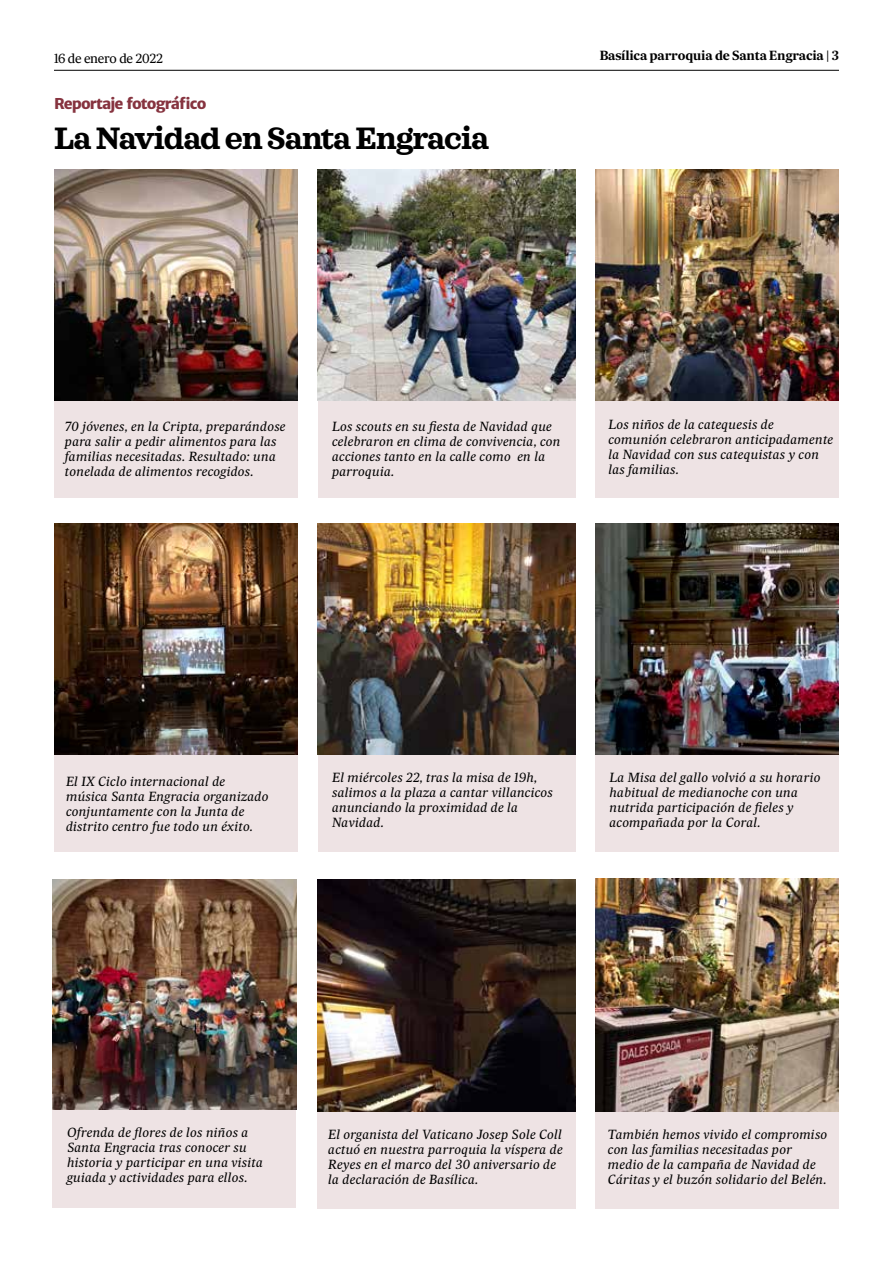
<style>
.page{position:relative;width:893px;height:1263px;background:#fff}
.page>*{position:absolute;margin:0;border:0;box-sizing:border-box;transform-origin:0 0}
.t1{font:700 31.5px "Sagona";letter-spacing:-.03em;color:#000}
.t2{font:800 15px "Merriweather Sans";letter-spacing:-.06em;color:#86333f}
.t3{font:italic 12.75px/15px "Sueca Tx";letter-spacing:.01em;color:#000}
.t4{font:700 12.75px "Sueca Tx";letter-spacing:-.02em;color:#000}
.t5{font:12.75px "Sueca Tx";letter-spacing:-.02em;color:#000}
</style>
<div class="page">
<div style="left:317px;top:1111px;width:258px;height:98px;background:#eee3e4"></div>
<div style="left:53px;top:1110px;width:243px;height:97px;background:#eee3e4"></div>
<div style="left:595px;top:754px;width:244px;height:98px;background:#eee3e4"></div>
<div style="left:318px;top:754px;width:257px;height:98px;background:#eee3e4"></div>
<div style="left:54px;top:754px;width:244px;height:98px;background:#eee3e4"></div>
<div style="left:318px;top:400px;width:257px;height:98px;background:#eee3e4"></div>
<div style="left:595px;top:400px;width:244px;height:98px;background:#eee3e4"></div>
<div style="left:54px;top:400px;width:244px;height:98px;background:#eee3e4"></div>
<hr style="left:54px;top:70px;width:785px;height:1px;background:#000">
<img style="left:54px;top:170px;width:244px;height:231px">
<img style="left:317px;top:170px;width:258px;height:231px">
<img style="left:595px;top:170px;width:244px;height:231px">
<img style="left:54px;top:523px;width:244px;height:231px">
<img style="left:317px;top:523px;width:258px;height:231px">
<img style="left:595px;top:523px;width:244px;height:231px">
<img style="left:53px;top:879px;width:244px;height:231px">
<img style="left:317px;top:879px;width:258px;height:232px">
<div style="left:595px;top:1111px;width:244px;height:97px;background:#eee3e4"></div>
<img style="left:595px;top:879px;width:244px;height:232px">
<p class="t5" style="left:54px;top:50px;width:110px">16 de enero de 2022</p>
<p class="t4" style="left:600px;top:47px;width:241px">Basílica parroquia de Santa Engracia | 3</p>
<p class="t2" style="left:54px;top:94px;width:154px">Reportaje fotográfico</p>
<h1 class="t1" style="left:54px;top:118px;width:437px">La Navidad en Santa Engracia</h1>
<p class="t3" style="left:65px;top:419px;width:222px">70 jóvenes, en la Cripta, preparándose para salir a pedir alimentos para las familias necesitadas. Resultado: una tonelada de alimentos recogidos.</p>
<p class="t3" style="left:332px;top:419px;width:230px">Los scouts en su fiesta de Navidad que celebraron en clima de convivencia, con acciones tanto en la calle como en la parroquia.</p>
<p class="t3" style="left:608px;top:417px;width:226px">Los niños de la catequesis de comunión celebraron anticipadamente la Navidad con sus catequistas y con las familias.</p>
<p class="t3" style="left:66px;top:774px;width:204px">El IX Ciclo internacional de música Santa Engracia organizado conjuntamente con la Junta de distrito centro fue todo un éxito.</p>
<p class="t3" style="left:332px;top:769px;width:222px">El miércoles 22, tras la misa de 19h, salimos a la plaza a cantar villancicos anunciando la proximidad de la<br>Navidad.</p>
<p class="t3" style="left:609px;top:769px;width:213px">La Misa del gallo volvió a su horario habitual de medianoche con una nutrida participación de fieles y acompañada por la Coral.</p>
<p class="t3" style="left:67px;top:1125px;width:198px">Ofrenda de flores de los niños a<br>Santa Engracia tras conocer su historia y participar en una visita guiada y actividades para ellos.</p>
<p class="t3" style="left:328px;top:1127px;width:236px">El organista del Vaticano Josep Sole Coll actuó en nuestra parroquia la víspera de Reyes en el marco del 30 aniversario de la declaración de Basílica.</p>
<p class="t3" style="left:608px;top:1127px;width:221px">También hemos vivido el compromiso con las familias necesitadas por medio de la campaña de Navidad de Cáritas y el buzón solidario del Belén.</p>
</div>
